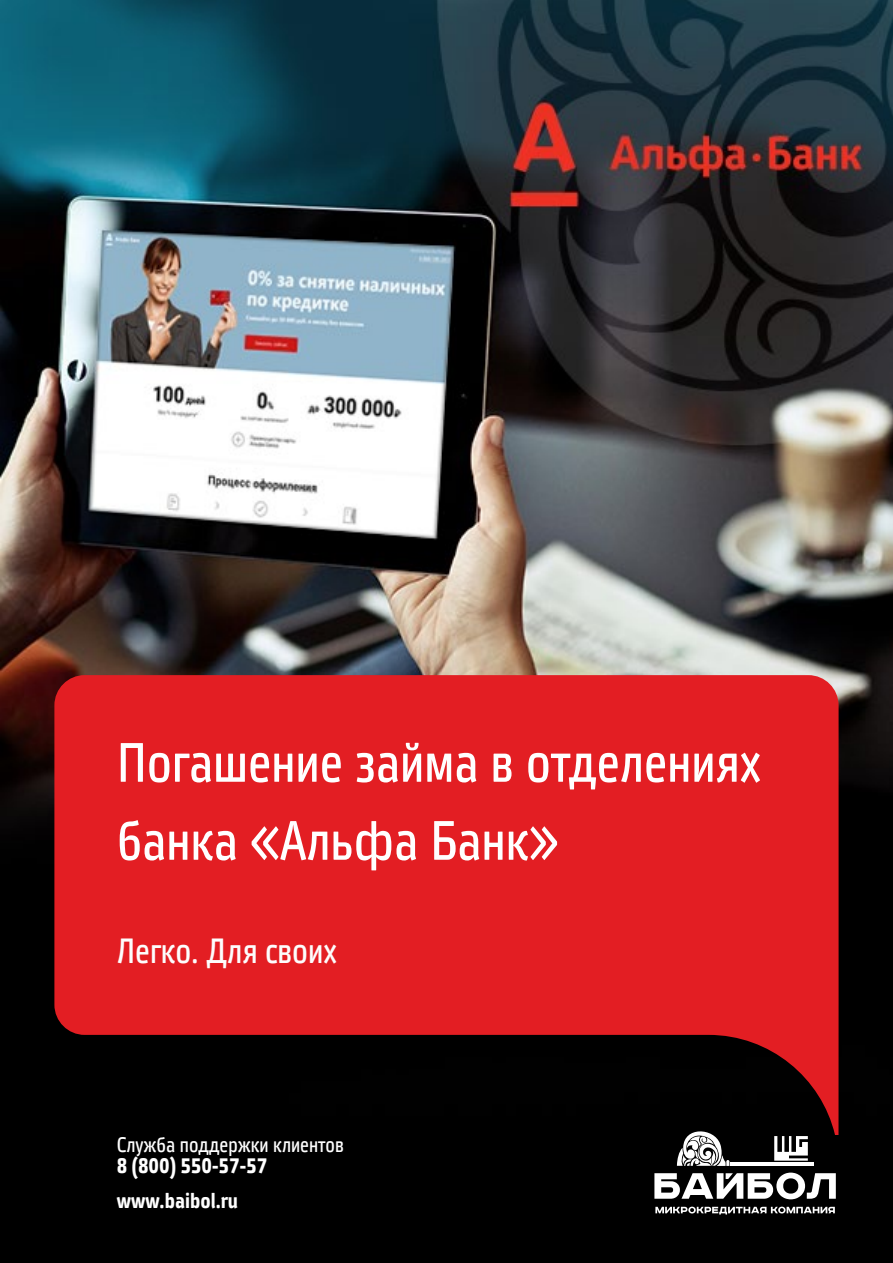
<style>
.page{position:relative;width:893px;height:1263px;background:#fff}
.page>*{position:absolute;margin:0;border:0;box-sizing:border-box;transform-origin:0 0}
.t1{font:55.5px/78px "Vida 22 Pro";color:#fff}
.t2{font:35.1px "Vida 22 Pro";color:#fdfdfd}
.t3{font:700 21px "Vida 22 Pro";color:#fff}
.t4{font:21px "Vida 22 Pro";color:#fff}
</style>
<div class="page">
<img style="left:0;top:0;width:893px;height:1263px">
<svg style="left:54px;top:675px;width:785px;height:460px;background:#b3171b"></svg>
<svg style="left:774px;top:1136px;width:34px;height:25px"></svg>
<hr style="left:730px;top:1162px;width:84px;height:4px;background:#fff">
<svg style="left:654px;top:1172px;width:182px;height:27px"></svg>
<svg style="left:655px;top:1206px;width:180px;height:8px"></svg>
<svg style="left:677px;top:1126px;width:52px;height:40px"></svg>
<p class="t1" style="left:117px;top:721px;width:646px">Погашение займа в отделениях банка «Альфа Банк»</p>
<p class="t2" style="left:117px;top:925px;width:222px">Легко. Для своих</p>
<p class="t4" style="left:117px;top:1129px;width:229px">Cлужба поддержки клиентов</p>
<p class="t3" style="left:117px;top:1149px;width:152px">8 (800) 550-57-57</p>
<p class="t3" style="left:117px;top:1185px;width:123px">www.baibol.ru</p>
</div>
